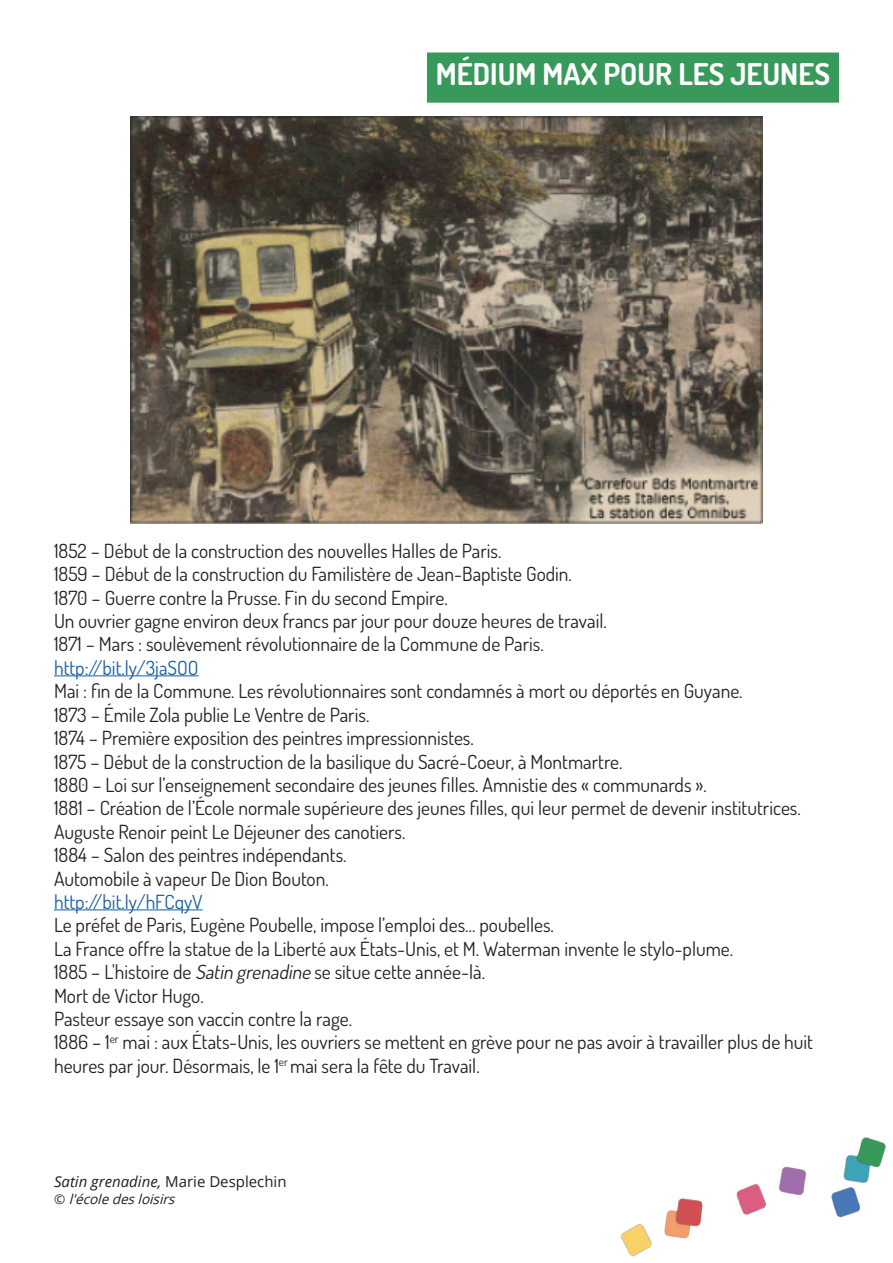
<style>
.page{position:relative;width:893px;height:1263px;background:#fff}
.page>*{position:absolute;margin:0;border:0;box-sizing:border-box;transform-origin:0 0}
.t1{font:700 30px "Dosis";color:#fff}
.t2{font:19.5px/23.4px "Dosis";color:#231f20}
.t3{font:19.5px "Dosis";color:#175d9e}
.t4{font:italic 15px "Open Sans";color:#231f20}
.t5{font:italic 13.5px "Open Sans";color:#231f20}
.s1{font-style:italic}
.s2{font-style:normal}
</style>
<div class="page">
<img style="left:620px;top:1137px;width:266px;height:120px">
<div style="left:428px;top:53px;width:410px;height:49px;background:#38995a"></div>
<div style="left:427px;top:53px;width:412px;height:50px;border:2px solid #38995a"></div>
<img style="left:131px;top:117px;width:631px;height:407px">
<hr style="left:54px;top:676px;width:145px;height:1px;background:#175d9e">
<hr style="left:54px;top:910px;width:149px;height:1px;background:#175d9e">
<p class="t1" style="left:436px;top:54px;width:396px">MÉDIUM MAX POUR LES JEUNES</p>
<p class="t2" style="left:54px;top:538px;width:449px">1852 – Début de la construction des nouvelles Halles de Paris.</p>
<p class="t2" style="left:54px;top:562px;width:519px">1859 – Début de la construction du Familistère de Jean-Baptiste Godin.</p>
<p class="t2" style="left:54px;top:585px;width:395px">1870 – Guerre contre la Prusse. Fin du second Empire.</p>
<p class="t2" style="left:54px;top:609px;width:554px">Un ouvrier gagne environ deux francs par jour pour douze heures de travail.</p>
<p class="t2" style="left:54px;top:632px;width:491px">1871 – Mars : soulèvement révolutionnaire de la Commune de Paris.</p>
<p class="t3" style="left:54px;top:655px;width:146px">http://bit.ly/3jaSOO</p>
<p class="t2" style="left:54px;top:679px;width:690px">Mai : fin de la Commune. Les révolutionnaires sont condamnés à mort ou déportés en Guyane.</p>
<p class="t2" style="left:54px;top:702px;width:317px">1873 – Émile Zola publie Le Ventre de Paris.</p>
<p class="t2" style="left:54px;top:726px;width:421px">1874 – Première exposition des peintres impressionnistes.</p>
<p class="t2" style="left:54px;top:749px;width:570px">1875 – Début de la construction de la basilique du Sacré-Coeur, à Montmartre.</p>
<p class="t2" style="left:54px;top:772px;width:654px">1880 – Loi sur l’enseignement secondaire des jeunes filles. Amnistie des « communards ».</p>
<p class="t2" style="left:54px;top:796px;width:748px">1881 – Création de l’École normale supérieure des jeunes filles, qui leur permet de devenir institutrices.</p>
<p class="t2" style="left:54px;top:819px;width:353px">Auguste Renoir peint Le Déjeuner des canotiers.</p>
<p class="t2" style="left:54px;top:843px;width:294px">1884 – Salon des peintres indépendants.</p>
<p class="t2" style="left:54px;top:866px;width:276px">Automobile à vapeur De Dion Bouton.</p>
<p class="t3" style="left:54px;top:889px;width:150px">http://bit.ly/hFCqyV</p>
<p class="t2" style="left:54px;top:913px;width:501px">Le préfet de Paris, Eugène Poubelle, impose l’emploi des… poubelles.</p>
<p class="t2" style="left:54px;top:936px;width:681px">La France offre la statue de la Liberté aux États-Unis, et M. Waterman invente le stylo-plume.</p>
<p class="t2" style="left:54px;top:960px;width:433px">1885 – L'histoire de <span class="s1">Satin grenadine</span> se situe cette année-là.</p>
<p class="t2" style="left:54px;top:983px;width:151px">Mort de Victor Hugo.</p>
<p class="t2" style="left:54px;top:1006px;width:300px">Pasteur essaye son vaccin contre la rage.</p>
<p class="t2" style="left:54px;top:1030px;width:761px">1886 – 1<sup>er</sup> mai : aux États-Unis, les ouvriers se mettent en grève pour ne pas avoir à travailler plus de huit heures par jour. Désormais, le 1<sup>er</sup> mai sera la fête du Travail.</p>
<p class="t4" style="left:54px;top:1171px;width:234px">Satin grenadine, <span class="s2">Marie Desplechin</span></p>
<p class="t5" style="left:54px;top:1189px;width:127px"><span class="s2">©</span> l'écoledesloisirs</p>
</div>
